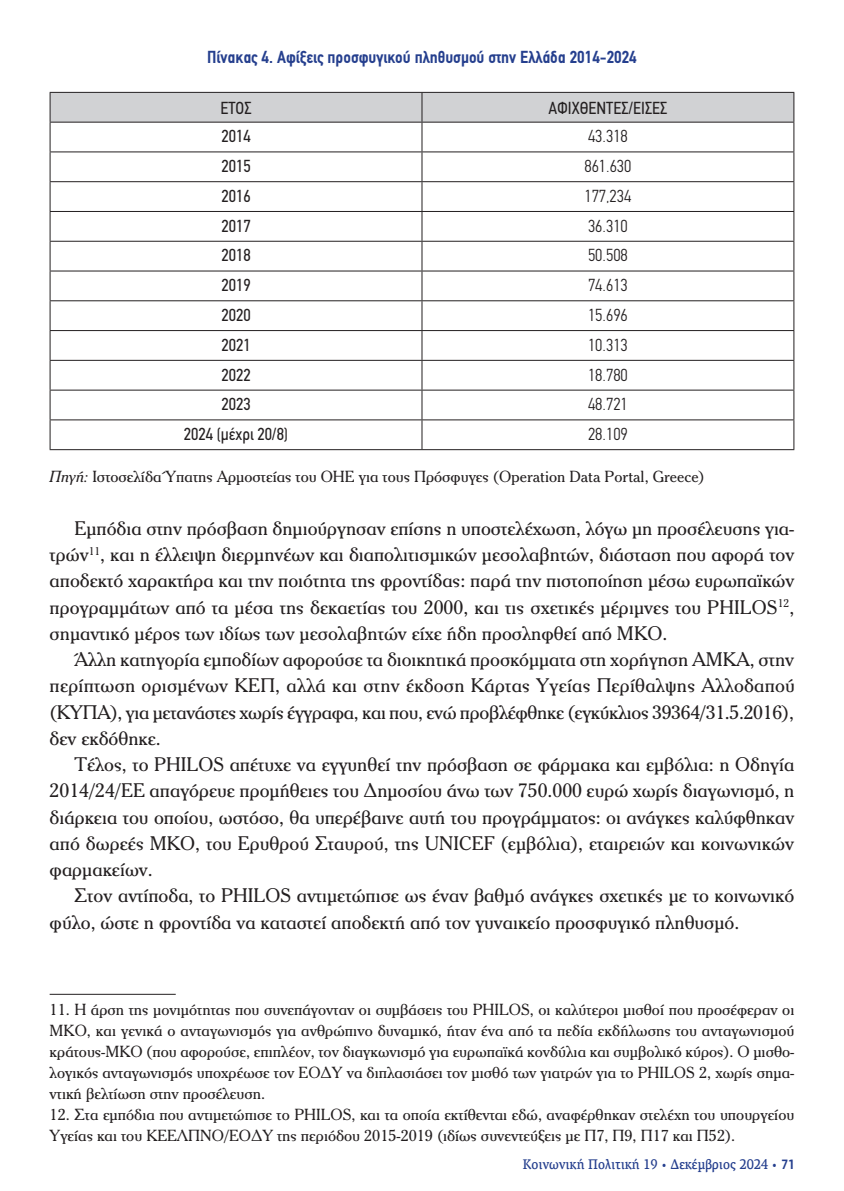
<style>
.page{position:relative;width:844px;height:1191px;background:#fff}
.page>*{position:absolute;margin:0;border:0;box-sizing:border-box;transform-origin:0 0}
.t1{font:19.25px/26.2px "PF Cheltenham";color:#231f20;text-align:justify}
.t2{font:17.5px "PF Din Text Condensed";color:#231f20}
.t3{font:300 condensed 17.5px "PF Din Text";color:#231f20}
.t4{font:700 17.5px "PF Din Text Condensed";color:#253f8e}
.t5{font:15.75px/21px "PF Cheltenham";color:#231f20;text-align:justify}
.t6{font:500 14px "PF Agora Serif Pro";color:#253f8e;scale:.88 1}
.s1{font-style:italic}
.s2{font-family:"PF Agora Sans Pro";font-weight:700}
</style>
<div class="page">
<svg style="left:50px;top:92px;width:744px;height:357px"></svg>
<hr style="left:50px;top:449px;width:372px;height:1px;background:#231f20">
<hr style="left:422px;top:449px;width:372px;height:1px;background:#231f20">
<hr style="left:50px;top:994px;width:126px;height:1px;background:#231f20">
<p class="t4" style="left:207px;top:46px;width:431px">Πίνακας 4. Αφίξεις προσφυγικού πληθυσμού στην Ελλάδα 2014-2024</p>
<p class="t2" style="left:220px;top:98px;width:33px">ΕΤΟΣ</p>
<p class="t2" style="left:548px;top:98px;width:120px">ΑΦΙΧΘΕΝΤΕΣ/ΕΙΣΕΣ</p>
<p class="t2" style="left:221px;top:126px;width:31px">2014</p>
<p class="t3" style="left:588px;top:126px;width:41px">43.318</p>
<p class="t2" style="left:221px;top:156px;width:31px">2015</p>
<p class="t3" style="left:584px;top:156px;width:49px">861.630</p>
<p class="t2" style="left:221px;top:186px;width:31px">2016</p>
<p class="t3" style="left:584px;top:186px;width:48px">177,234</p>
<p class="t2" style="left:221px;top:215px;width:31px">2017</p>
<p class="t3" style="left:588px;top:215px;width:41px">36.310</p>
<p class="t2" style="left:221px;top:245px;width:31px">2018</p>
<p class="t3" style="left:588px;top:245px;width:41px">50.508</p>
<p class="t2" style="left:221px;top:275px;width:31px">2019</p>
<p class="t3" style="left:588px;top:275px;width:41px">74.613</p>
<p class="t2" style="left:221px;top:305px;width:31px">2020</p>
<p class="t3" style="left:588px;top:305px;width:41px">15.696</p>
<p class="t2" style="left:221px;top:334px;width:31px">2021</p>
<p class="t3" style="left:588px;top:334px;width:41px">10.313</p>
<p class="t2" style="left:221px;top:364px;width:31px">2022</p>
<p class="t3" style="left:588px;top:364px;width:41px">18.780</p>
<p class="t2" style="left:221px;top:394px;width:31px">2023</p>
<p class="t3" style="left:588px;top:394px;width:41px">48.721</p>
<p class="t2" style="left:184px;top:424px;width:106px">2024 (μέχρι 20/8)</p>
<p class="t3" style="left:588px;top:424px;width:41px">28.109</p>
<p class="t5" style="left:50px;top:466px;width:656px"><span class="s1">Πηγή:</span> Ιστοσελίδα Ύπατης Αρμοστείας του ΟΗΕ για τους Πρόσφυγες (Operation Data Portal, Greece)</p>
<p class="t1" style="left:50px;top:514px;width:746px;text-indent:25px">Εμπόδια στην πρόσβαση δημιούργησαν επίσης η υποστελέχωση, λόγω μη προσέλευσης για&shy;τρών<sup>11</sup>, και η έλλειψη διερμηνέων και διαπολιτισμικών μεσολαβητών, διάσταση που αφορά τον αποδεκτό χαρακτήρα και την ποιότητα της φροντίδας: παρά την πιστοποίηση μέσω ευρωπαϊκών προγραμμάτων από τα μέσα της δεκαετίας του 2000, και τις σχετικές μέριμνες του PHILOS<sup>12</sup>, σημαντικό μέρος των ιδίως των μεσολαβητών είχε ήδη προσληφθεί από ΜΚΟ.</p>
<p class="t1" style="left:50px;top:646px;width:746px;text-indent:25px">Άλλη κατηγορία εμποδίων αφορούσε τα διοικητικά προσκόμματα στη χορήγηση ΑΜΚΑ, στην περίπτωση ορισμένων ΚΕΠ, αλλά και στην έκδοση Κάρτας Υγείας Περίθαλψης Αλλοδαπού (ΚΥΠΑ), για μετανάστες χωρίς έγγραφα, και που, ενώ προβλέφθηκε (εγκύκλιος 39364/31.5.2016), δεν εκδόθηκε.</p>
<p class="t1" style="left:50px;top:751px;width:746px;text-indent:25px">Τέλος, το PHILOS απέτυχε να εγγυηθεί την πρόσβαση σε φάρμακα και εμβόλια: η Οδηγία 2014/24/ΕΕ απαγόρευε προμήθειες του Δημοσίου άνω των 750.000 ευρώ χωρίς διαγωνισμό, η διάρκεια του οποίου, ωστόσο, θα υπερέβαινε αυτή του προγράμματος: οι ανάγκες καλύφθηκαν από δωρεές ΜΚΟ, του Ερυθρού Σταυρού, της UNICEF (εμβόλια), εταιρειών και κοινωνικών φαρμακείων.</p>
<p class="t1" style="left:50px;top:882px;width:746px;text-indent:25px">Στον αντίποδα, το PHILOS αντιμετώπισε ως έναν βαθμό ανάγκες σχετικές με το κοινωνικό φύλο, ώστε η φροντίδα να καταστεί αποδεκτή από τον γυναικείο προσφυγικό πληθυσμό.</p>
<p class="t5" style="left:50px;top:999px;width:746px">11. Η άρση της μονιμότητας που συνεπάγονταν οι συμβάσεις του PHILOS, οι καλύτεροι μισθοί που προσέφεραν οι ΜΚΟ, και γενικά ο ανταγωνισμός για ανθρώπινο δυναμικό, ήταν ένα από τα πεδία εκδήλωσης του ανταγωνισμού κράτους-ΜΚΟ (που αφορούσε, επιπλέον, τον διαγκωνισμό για ευρωπαϊκά κονδύλια και συμβολικό κύρος). Ο μισθο&shy;λογικός ανταγωνισμός υποχρέωσε τον ΕΟΔΥ να διπλασιάσει τον μισθό των γιατρών για το PHILOS 2, χωρίς σημα&shy;ντική βελτίωση στην προσέλευση.</p>
<p class="t5" style="left:50px;top:1104px;width:746px">12. Στα εμπόδια που αντιμετώπισε το PHILOS, και τα οποία εκτίθενται εδώ, αναφέρθηκαν στελέχη του υπουργείου<br>Υγείας και του ΚΕΕΛΠΝΟ/ΕΟΔΥ της περιόδου 2015-2019 (ιδίως συνεντεύξεις με Π7, Π9, Π17 και Π52).</p>
<p class="t6" style="left:523px;top:1156px;width:311px">Κοινωνική Πολιτική 19 • Δεκέμβριος 2024 • <span class="s2">71</span></p>
</div>
